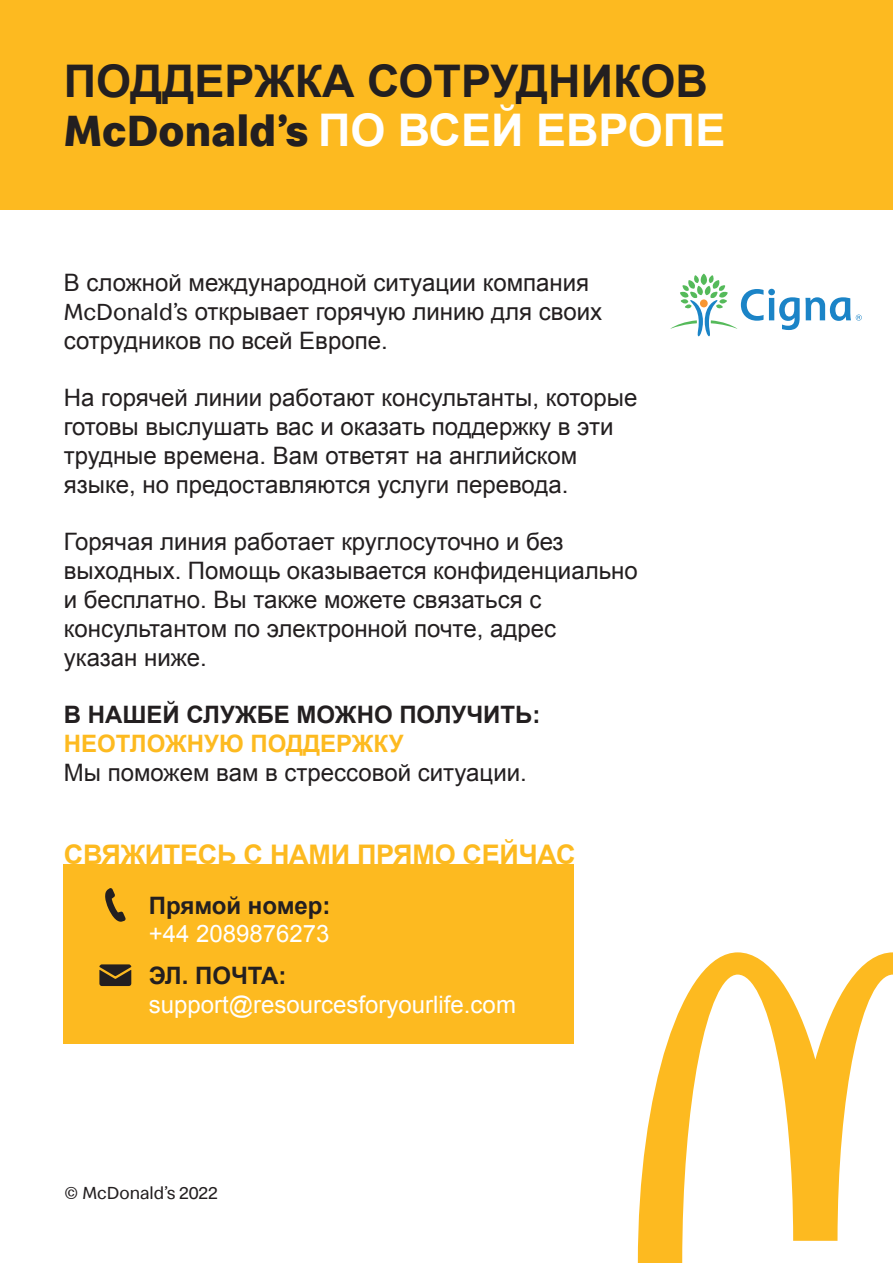
<style>
.page{position:relative;width:893px;height:1263px;background:#fff}
.page>*{position:absolute;margin:0;border:0;box-sizing:border-box;transform-origin:0 0}
.t1{font:700 45px/49.5px "Arial";color:#231f20}
.t2{font:700 27px "Arial";letter-spacing:-.01em;color:#fdba20}
.t3{font:24px/28.8px "Arial";color:#231f20}
.t4{font:700 24px "Arial";color:#231f20}
.t5{font:24px "Arial";color:#fff}
.t6{font:700 24px "Arial";color:#fdba20}
.t7{font:18px "Speedee";color:#231f20}
.s1{font-family:"Speedee"}
.s2{color:#fff}
</style>
<div class="page">
<div style="left:0;top:0;width:893px;height:210px;background:#fdba20"></div>
<svg style="left:638px;top:952px;width:255px;height:311px"></svg>
<div style="left:64px;top:864px;width:510px;height:180px;background:#fdba20"></div>
<svg style="left:670px;top:274px;width:192px;height:62px"></svg>
<svg style="left:99px;top:964px;width:32px;height:22px"></svg>
<svg style="left:105px;top:888px;width:21px;height:34px"></svg>
<h1 class="t1" style="left:64px;top:58px;width:663px">ПОДДЕРЖКА СОТРУДНИКОВ<br><span class="s1">McDonald’s</span> <span class="s2">ПО ВСЕЙ ЕВРОПЕ</span></h1>
<p class="t3" style="left:64px;top:269px;width:540px">В сложной международной ситуации компания<br><span class="s1">McDonald’s</span> открывает горячую линию для своих сотрудников по всей Европе.</p>
<p class="t3" style="left:64px;top:384px;width:575px">На горячей линии работают консультанты, которые готовы выслушать вас и оказать поддержку в эти трудные времена. Вам ответят на английском языке, но предоставляются услуги перевода.</p>
<p class="t3" style="left:64px;top:528px;width:575px">Горячая линия работает круглосуточно и без выходных. Помощь оказывается конфиденциально и бесплатно. Вы также можете связаться с консультантом по электронной почте, адрес<br>указан ниже.</p>
<p class="t4" style="left:64px;top:699px;width:478px">В НАШЕЙ СЛУЖБЕ МОЖНО ПОЛУЧИТЬ:</p>
<p class="t6" style="left:64px;top:728px;width:341px">НЕОТЛОЖНУЮ ПОДДЕРЖКУ</p>
<p class="t3" style="left:64px;top:758px;width:465px">Мы поможем вам в стрессовой ситуации.</p>
<p class="t2" style="left:64px;top:837px;width:513px">СВЯЖИТЕСЬ С НАМИ ПРЯМО СЕЙЧАС</p>
<p class="t4" style="left:149px;top:889px;width:183px">Прямой номер:</p>
<p class="t5" style="left:149px;top:918px;width:182px">+44 2089876273</p>
<p class="t4" style="left:149px;top:960px;width:139px">ЭЛ. ПОЧТА:</p>
<p class="t5" style="left:149px;top:988px;width:369px">support@resourcesforyourlife.com</p>
<p class="t7" style="left:64px;top:1182px;width:156px">© McDonald’s 2022</p>
</div>
